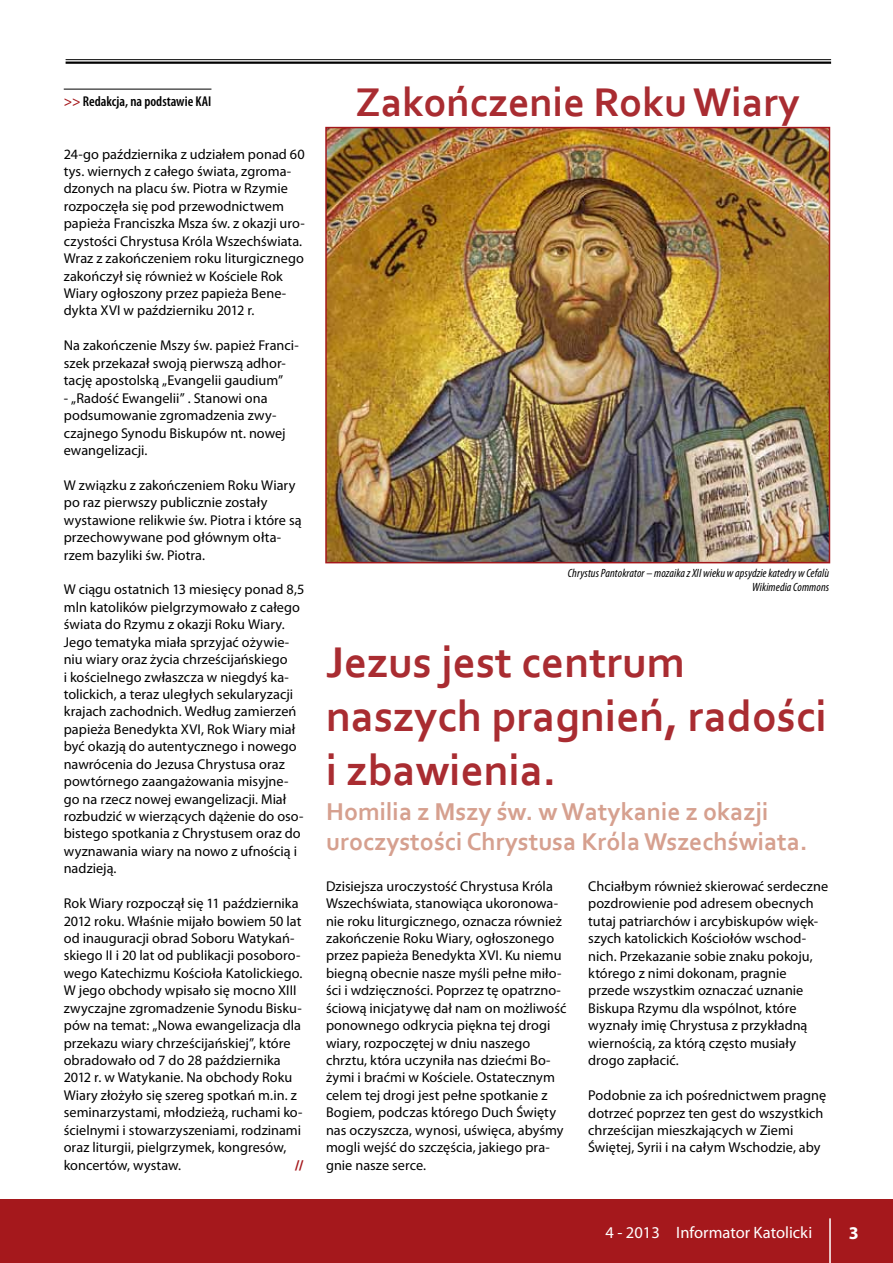
<style>
.page{position:relative;width:893px;height:1263px;background:#fff}
.page>*{position:absolute;margin:0;border:0;box-sizing:border-box;transform-origin:0 0}
.t1{font:700 45px/54px "Corbel";color:#a92c31}
.t2{font:700 42px "Corbel";color:#a92c31}
.t3{font:700 25.5px/30.6px "Corbel";color:#d6a08f}
.t4{font:700 18px "Myriad Pro";color:#fff}
.t5{font:16.5px "Myriad Pro";color:#fff}
.t6{font:14.25px/17.4px "Myriad Pro";letter-spacing:.005em;color:#000}
.t7{font:600 condensed 14.25px "Myriad Pro";color:#000}
.t8{font:700 14.25px "Myriad Pro";color:#a5181c}
.t9{font:italic condensed 12px/14.4px "Myriad Pro";letter-spacing:.01em;color:#000;text-align:right}
.s1{color:#a5181c}
</style>
<div class="page">
<div style="left:0;top:1199px;width:893px;height:64px;background:#a5181c"></div>
<hr style="left:64px;top:89px;width:147px;height:1px;background:#000">
<img style="left:328px;top:130px;width:499px;height:430px">
<div style="left:325px;top:127px;width:505px;height:436px;border:2px solid #a5181c"></div>
<hr style="left:829px;top:1218px;width:2px;height:45px;background:#fff">
<hr style="left:66px;top:59px;width:765px;height:1px;background:#000">
<hr style="left:66px;top:62px;width:765px;height:2px;background:#000">
<p class="t7" style="left:64px;top:94px;width:149px"><span class="s1">&gt;&gt;</span> Redakcja, na podstawie KAI</p>
<p class="t6" style="left:64px;top:145px;width:242px">24-go października z udziałem ponad 60 tys. wiernych z całego świata, zgroma&shy;dzonych na placu św. Piotra w Rzymie rozpoczęła się pod przewodnictwem papieża Franciszka Msza św. z okazji uro&shy;czystości Chrystusa Króla Wszechświata.<br>Wraz z zakończeniem roku liturgicznego zakończył się również w Kościele Rok Wiary ogłoszony przez papieża Bene&shy;dykta XVI w październiku 2012 r.</p>
<p class="t6" style="left:64px;top:337px;width:237px">Na zakończenie Mszy św. papież Franci&shy;szek przekazał swoją pierwszą adhor&shy;tację apostolską „Evangelii gaudium”</p>
<p class="t6" style="left:64px;top:389px;width:223px">- „Radość Ewangelii” . Stanowi ona podsumowanie zgromadzenia zwy&shy;czajnego Synodu Biskupów nt. nowej ewangelizacji.</p>
<p class="t6" style="left:64px;top:476px;width:239px">W związku z zakończeniem Roku Wiary po raz pierwszy publicznie zostały wystawione relikwie św. Piotra i które są przechowywane pod głównym ołta&shy;rzem bazyliki św. Piotra.</p>
<p class="t6" style="left:64px;top:581px;width:242px">W ciągu ostatnich 13 miesięcy ponad 8,5 mln katolików pielgrzymowało z całego świata do Rzymu z okazji Roku Wiary.<br>Jego tematyka miała sprzyjać ożywie&shy;niu wiary oraz życia chrześcijańskiego<br>i kościelnego zwłaszcza w niegdyś ka&shy;tolickich, a teraz uległych sekularyzacji krajach zachodnich. Według zamierzeń papieża Benedykta XVI, Rok Wiary miał być okazją do autentycznego i nowego nawrócenia do Jezusa Chrystusa oraz powtórnego zaangażowania misyjne&shy;go na rzecz nowej ewangelizacji. Miał rozbudzić w wierzących dążenie do oso&shy;bistego spotkania z Chrystusem oraz do wyznawania wiary na nowo z ufnością i nadzieją.</p>
<p class="t6" style="left:64px;top:894px;width:240px">Rok Wiary rozpoczął się 11 października 2012 roku. Właśnie mijało bowiem 50 lat od inauguracji obrad Soboru Watykań&shy;skiego II i 20 lat od publikacji posoboro&shy;wego Katechizmu Kościoła Katolickiego.<br>W jego obchody wpisało się mocno XIII zwyczajne zgromadzenie Synodu Bisku&shy;pów na temat: „Nowa ewangelizacja dla przekazu wiary chrześcijańskiej”, które obradowało od 7 do 28 października 2012 r. w Watykanie. Na obchody Roku Wiary złożyło się szereg spotkań m.in. z seminarzystami, młodzieżą, ruchami ko&shy;ścielnymi i stowarzyszeniami, rodzinami oraz liturgii, pielgrzymek, kongresów, koncertów, wystaw.</p>
<p class="t8" style="left:295px;top:1155px;width:10px">//</p>
<h2 class="t2" style="left:356px;top:76px;width:446px">Zakończenie Roku Wiary</h2>
<p class="t9" style="left:568px;top:565px;width:263px">Chrystus Pantokrator – mozaika z XII wieku w apsydzie katedry w Cefalù<br>Wikimedia Commons</p>
<h1 class="t1" style="left:326px;top:634px;width:503px">Jezus jest centrum naszych pragnień, radości i zbawienia.</h1>
<h3 class="t3" style="left:326px;top:795px;width:483px">Homilia z Mszy św. w Watykanie z okazji uroczystości Chrystusa Króla Wszechświata.</h3>
<p class="t6" style="left:326px;top:877px;width:242px">Dzisiejsza uroczystość Chrystusa Króla Wszechświata, stanowiąca ukoronowa&shy;nie roku liturgicznego, oznacza również zakończenie Roku Wiary, ogłoszonego przez papieża Benedykta XVI. Ku niemu biegną obecnie nasze myśli pełne miło&shy;ści i wdzięczności. Poprzez tę opatrzno&shy;ściową inicjatywę dał nam on możliwość ponownego odkrycia piękna tej drogi wiary, rozpoczętej w dniu naszego chrztu, która uczyniła nas dziećmi Bo&shy;żymi i braćmi w Kościele. Ostatecznym celem tej drogi jest pełne spotkanie z Bogiem, podczas którego Duch Święty nas oczyszcza, wynosi, uświęca, abyśmy mogli wejść do szczęścia, jakiego pra&shy;gnie nasze serce.</p>
<p class="t6" style="left:588px;top:877px;width:241px">Chciałbym również skierować serdeczne pozdrowienie pod adresem obecnych tutaj patriarchów i arcybiskupów więk&shy;szych katolickich Kościołów wschod&shy;nich. Przekazanie sobie znaku pokoju, którego z nimi dokonam, pragnie przede wszystkim oznaczać uznanie Biskupa Rzymu dla wspólnot, które wyznały imię Chrystusa z przykładną wiernością, za którą często musiały drogo zapłacić.</p>
<p class="t6" style="left:588px;top:1086px;width:239px">Podobnie za ich pośrednictwem pragnę dotrzeć poprzez ten gest do wszystkich chrześcijan mieszkających w Ziemi Świętej, Syrii i na całym Wschodzie, aby</p>
<p class="t5" style="left:605px;top:1222px;width:208px">4 - 2013 Informator Katolicki</p>
<p class="t4" style="left:849px;top:1222px;width:11px">3</p>
</div>
